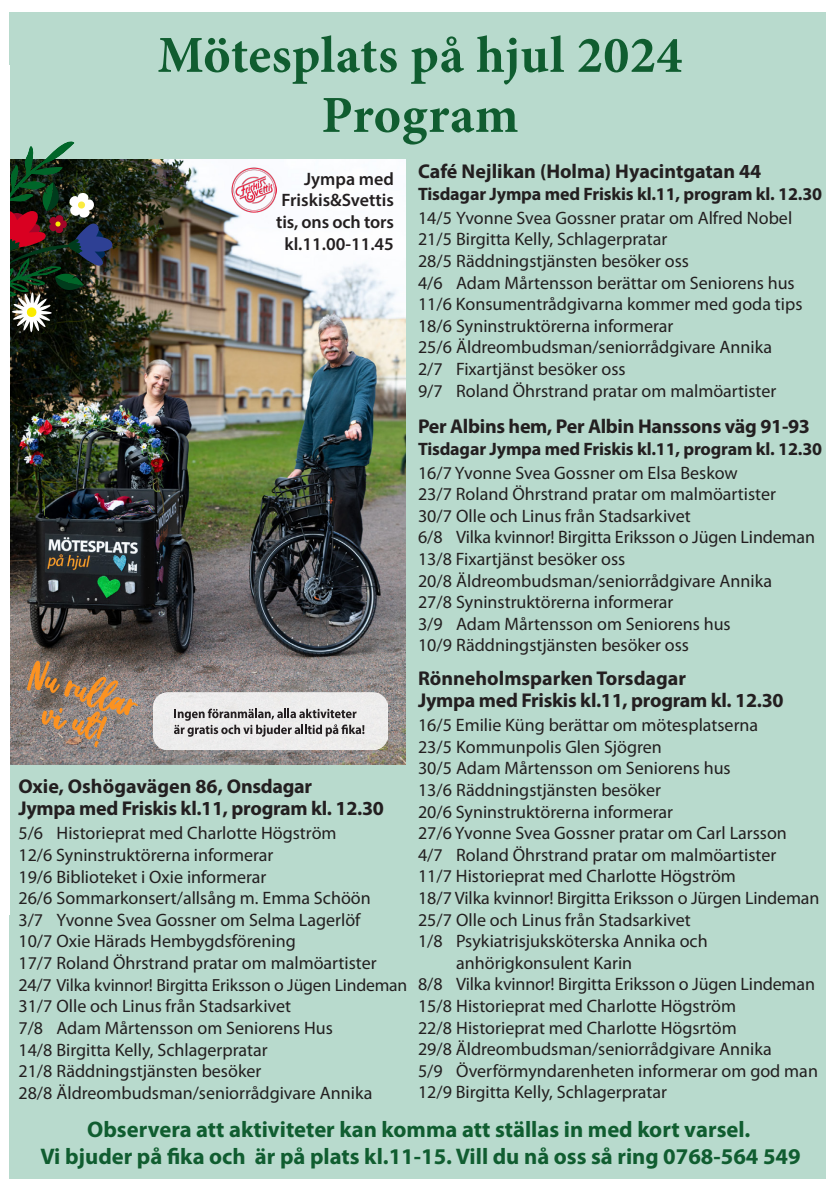
<style>
.page{position:relative;width:840px;height:1191px;background:#fff}
.page>*{position:absolute;margin:0;border:0;box-sizing:border-box;transform-origin:0 0}
.t1{font:700 52px/60px "Minion Pro";letter-spacing:.01em;color:#105d30;text-align:center}
.t2{font:700 22.6px "Myriad Pro";color:#105d30}
.t3{font:700 20px/22px "Myriad Pro";letter-spacing:-.01em;color:#231f20}
.t4{font:18px "Myriad Pro";color:#231f20}
.t5{font:700 18px "Myriad Pro";letter-spacing:-.01em;color:#231f20}
.t6{font:600 18px/21.6px "Myriad Pro";color:#231f20;text-align:center}
.t7{font:17.6px "Myriad Pro";letter-spacing:-.01em;color:#231f20}
.s1{font-size:18px}
</style>
<div class="page">
<div style="left:10px;top:13px;width:815px;height:1165px;background:#b8dacd"></div>
<img style="left:10px;top:160px;width:395px;height:605px">
<div style="left:153px;top:692px;width:234px;height:57px;background:#edecec"></div>
<svg style="left:174px;top:708px;width:190px;height:29px;background:#b6b4b5"></svg>
<img style="left:10px;top:139px;width:103px;height:197px">
<svg style="left:27px;top:660px;width:111px;height:87px;background:#9d8067"></svg>
<div style="left:10px;top:765px;width:408px;height:24px;background:#b8dacd"></div>
<img style="left:231px;top:167px;width:45px;height:45px">
<h1 class="t1" style="left:157px;top:25px;width:526px">Mötesplats på hjul 2024<br>Program</h1>
<p class="t6" style="left:304px;top:167px;width:91px">Jympa med</p>
<p class="t6" style="left:281px;top:189px;width:114px">Friskis&amp;Svettis</p>
<p class="t6" style="left:276px;top:211px;width:119px">tis, ons och tors kl.11.00-11.45</p>
<p class="t3" style="left:418px;top:159px;width:344px">Café Nejlikan (Holma) Hyacintgatan 44</p>
<p class="t5" style="left:418px;top:182px;width:405px">Tisdagar Jympa med Friskis kl.11, program kl. 12.30</p>
<p class="t4" style="left:418px;top:206px;width:375px">14/5 Yvonne Svea Gossner pratar om Alfred Nobel</p>
<p class="t4" style="left:418px;top:228px;width:251px">21/5 Birgitta Kelly, Schlagerpratar</p>
<p class="t4" style="left:418px;top:250px;width:272px">28/5 Räddningstjänsten besöker oss</p>
<p class="t4" style="left:418px;top:271px;width:378px">4/6 Adam Mårtensson berättar om Seniorens hus</p>
<p class="t4" style="left:418px;top:293px;width:385px">11/6 Konsumentrådgivarna kommer med goda tips</p>
<p class="t4" style="left:418px;top:314px;width:257px">18/6 Syninstruktörerna informerar</p>
<p class="t4" style="left:418px;top:336px;width:355px">25/6 Äldreombudsman/seniorrådgivare Annika</p>
<p class="t4" style="left:418px;top:358px;width:209px">2/7 Fixartjänst besöker oss</p>
<p class="t4" style="left:418px;top:379px;width:359px">9/7 Roland Öhrstrand pratar om malmöartister</p>
<p class="t3" style="left:418px;top:414px;width:393px">Per Albins hem, Per Albin Hanssons väg 91-93</p>
<p class="t5" style="left:418px;top:437px;width:405px">Tisdagar Jympa med Friskis kl.11, program kl. 12.30</p>
<p class="t4" style="left:418px;top:461px;width:321px">16/7 Yvonne Svea Gossner om Elsa Beskow</p>
<p class="t4" style="left:418px;top:483px;width:359px">23/7 Roland Öhrstrand pratar om malmöartister</p>
<p class="t4" style="left:418px;top:504px;width:274px">30/7 Olle och Linus från Stadsarkivet</p>
<p class="t4" style="left:418px;top:526px;width:398px">6/8 Vilka kvinnor! Birgitta Eriksson o Jügen Lindeman</p>
<p class="t4" style="left:418px;top:548px;width:208px">13/8 Fixartjänst besöker oss</p>
<p class="t4" style="left:418px;top:569px;width:355px">20/8 Äldreombudsman/seniorrådgivare Annika</p>
<p class="t4" style="left:418px;top:591px;width:257px">27/8 Syninstruktörerna informerar</p>
<p class="t4" style="left:418px;top:612px;width:314px">3/9 Adam Mårtensson om Seniorens hus</p>
<p class="t4" style="left:418px;top:634px;width:272px">10/9 Räddningstjänsten besöker oss</p>
<p class="t3" style="left:418px;top:666px;width:367px">Rönneholmsparken Torsdagar<br>Jympa med Friskis kl.11, program kl. 12.30</p>
<p class="t4" style="left:418px;top:714px;width:341px">16/5 Emilie Küng berättar om mötesplatserna</p>
<p class="t4" style="left:418px;top:735px;width:245px">23/5 Kommunpolis Glen Sjögren</p>
<p class="t4" style="left:418px;top:757px;width:314px">30/5 Adam Mårtensson om Seniorens hus</p>
<p class="t4" style="left:418px;top:778px;width:244px">13/6 Räddningstjänsten besöker</p>
<p class="t4" style="left:418px;top:800px;width:256px">20/6 Syninstruktörerna informerar</p>
<p class="t4" style="left:418px;top:822px;width:370px">27/6 Yvonne Svea Gossner pratar om Carl Larsson</p>
<p class="t4" style="left:418px;top:843px;width:359px">4/7 Roland Öhrstrand pratar om malmöartister</p>
<p class="t4" style="left:418px;top:865px;width:319px">11/7 Historieprat med Charlotte Högström</p>
<p class="t4" style="left:418px;top:886px;width:402px">18/7 Vilka kvinnor! Birgitta Eriksson o Jürgen Lindeman</p>
<p class="t4" style="left:418px;top:908px;width:274px">25/7 Olle och Linus från Stadsarkivet</p>
<p class="t4" style="left:418px;top:930px;width:291px">1/8 Psykiatrisjuksköterska Annika och</p>
<p class="t4" style="left:456px;top:951px;width:177px">anhörigkonsulent Karin</p>
<p class="t4" style="left:418px;top:973px;width:398px">8/8 Vilka kvinnor! Birgitta Eriksson o Jügen Lindeman</p>
<p class="t4" style="left:418px;top:994px;width:319px">15/8 Historieprat med Charlotte Högström</p>
<p class="t4" style="left:418px;top:1016px;width:320px">22/8 Historieprat med Charlotte Högsrtöm</p>
<p class="t4" style="left:418px;top:1038px;width:355px">29/8 Äldreombudsman/seniorrådgivare Annika</p>
<p class="t4" style="left:418px;top:1059px;width:401px">5/9 Överförmyndarenheten informerar om god man</p>
<p class="t4" style="left:418px;top:1081px;width:250px">12/9 Birgitta Kelly, Schlagerpratar</p>
<p class="t2" style="left:87px;top:1114px;width:664px">Observera att aktiviteter kan komma att ställas in med kort varsel.</p>
<p class="t2" style="left:40px;top:1142px;width:761px">Vi bjuder på fika och är på plats kl.11-15. Vill du nå oss så ring 0768-564 549</p>
<p class="t3" style="left:18px;top:775px;width:295px">Oxie, Oshögavägen 86, Onsdagar</p>
<p class="t3" style="left:18px;top:797px;width:367px">Jympa med Friskis kl.11, program kl. 12.30</p>
<p class="t4" style="left:18px;top:822px;width:319px">5/6 Historieprat med Charlotte Högström</p>
<p class="t4" style="left:18px;top:844px;width:256px">12/6 Syninstruktörerna informerar</p>
<p class="t4" style="left:18px;top:865px;width:249px">19/6 Biblioteket i Oxie informerar</p>
<p class="t4" style="left:18px;top:887px;width:353px">26/6 Sommarkonsert/allsång m. Emma Schöön</p>
<p class="t4" style="left:18px;top:908px;width:343px">3/7 Yvonne Svea Gossner om Selma Lagerlöf</p>
<p class="t4" style="left:18px;top:930px;width:279px">10/7 Oxie Härads Hembygdsförening</p>
<p class="t4" style="left:18px;top:952px;width:359px">17/7 Roland Öhrstrand pratar om malmöartister</p>
<p class="t7" style="left:18px;top:974px;width:390px"><span class="s1">24/7</span> Vilka kvinnor! Birgitta Eriksson o Jügen Lindeman</p>
<p class="t4" style="left:18px;top:995px;width:274px">31/7 Olle och Linus från Stadsarkivet</p>
<p class="t4" style="left:18px;top:1016px;width:316px">7/8 Adam Mårtensson om Seniorens Hus</p>
<p class="t4" style="left:18px;top:1038px;width:251px">14/8 Birgitta Kelly, Schlagerpratar</p>
<p class="t4" style="left:18px;top:1060px;width:244px">21/8 Räddningstjänsten besöker</p>
<p class="t4" style="left:18px;top:1081px;width:355px">28/8 Äldreombudsman/seniorrådgivare Annika</p>
</div>
